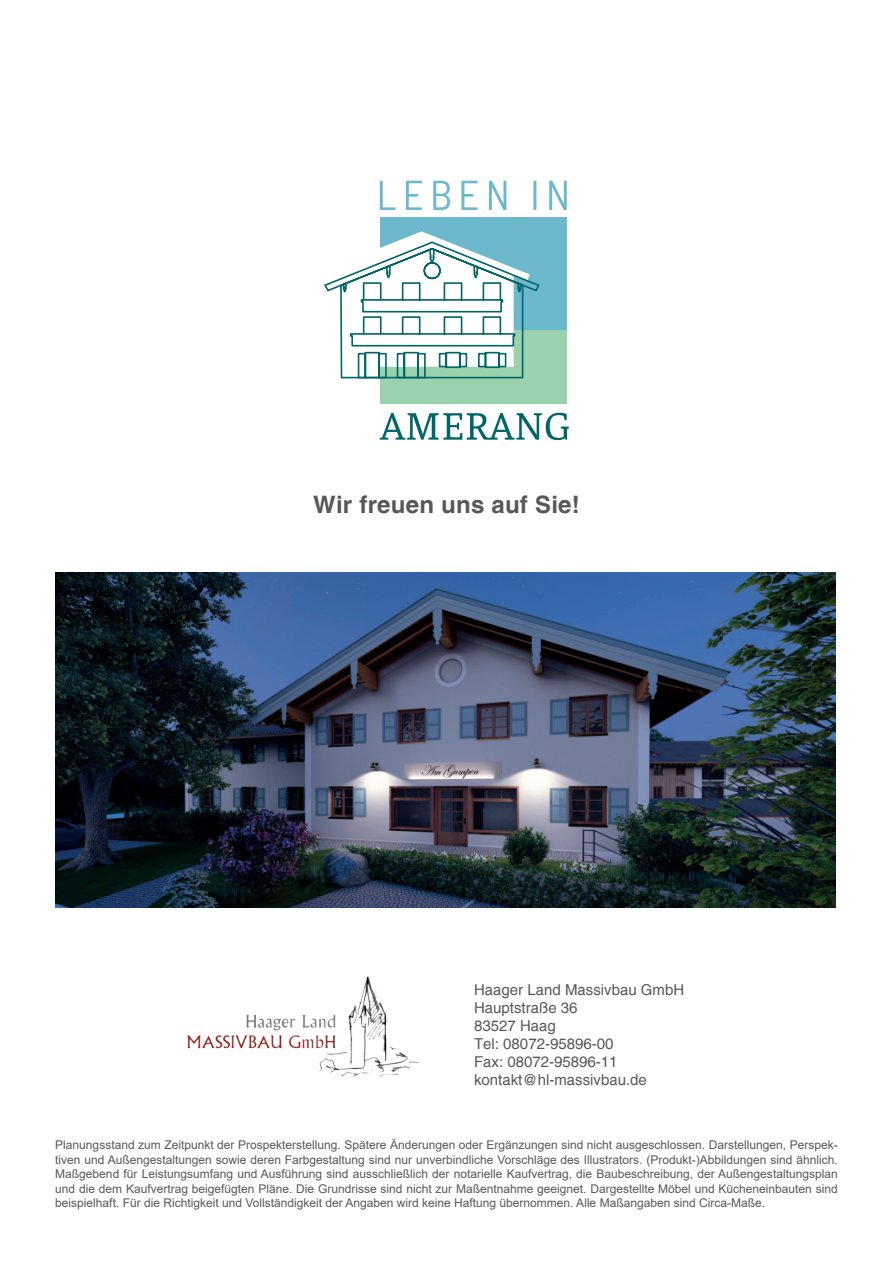
<style>
.page{position:relative;width:893px;height:1263px;background:#fff}
.page>*{position:absolute;margin:0;border:0;box-sizing:border-box;transform-origin:0 0}
.t1{font:700 24px "Helvetica";letter-spacing:.01em;color:#58585a}
.t2{font:15px/18px "Helvetica";color:#57585a}
.t3{font:12px/14.4px "Arial";color:#57585a;text-align:justify}
</style>
<div class="page">
<img style="left:186px;top:976px;width:233px;height:101px">
<div style="left:380px;top:330px;width:187px;height:74px;background:#9ad2ae"></div>
<div style="left:380px;top:217px;width:187px;height:113px;background:#6cb9ce"></div>
<svg style="left:380px;top:181px;width:187px;height:29px"></svg>
<svg style="left:324px;top:231px;width:216px;height:148px"></svg>
<svg style="left:380px;top:413px;width:189px;height:27px"></svg>
<img style="left:55px;top:573px;width:781px;height:334px">
<h1 class="t1" style="left:313px;top:495px;width:268px">Wir freuen uns auf Sie!</h1>
<p class="t2" style="left:474px;top:982px;width:212px">Haager Land Massivbau GmbH<br>Hauptstraße 36<br>83527 Haag<br>Tel: 08072-95896-00<br>Fax: 08072-95896-11 kontakt@hl-massivbau.de</p>
<p class="t3" style="left:55px;top:1139px;width:784px">Planungsstand zum Zeitpunkt der Prospekterstellung. Spätere Änderungen oder Ergänzungen sind nicht ausgeschlossen. Darstellungen, Perspek&shy;tiven und Außengestaltungen sowie deren Farbgestaltung sind nur unverbindliche Vorschläge des Illustrators. (Produkt-)Abbildungen sind ähnlich.<br>Maßgebend für Leistungsumfang und Ausführung sind ausschließlich der notarielle Kaufvertrag, die Baubeschreibung, der Außengestaltungsplan und die dem Kaufvertrag beigefügten Pläne. Die Grundrisse sind nicht zur Maßentnahme geeignet. Dargestellte Möbel und Kücheneinbauten sind beispielhaft. Für die Richtigkeit und Vollständigkeit der Angaben wird keine Haftung übernommen. Alle Maßangaben sind Circa-Maße.</p>
</div>
